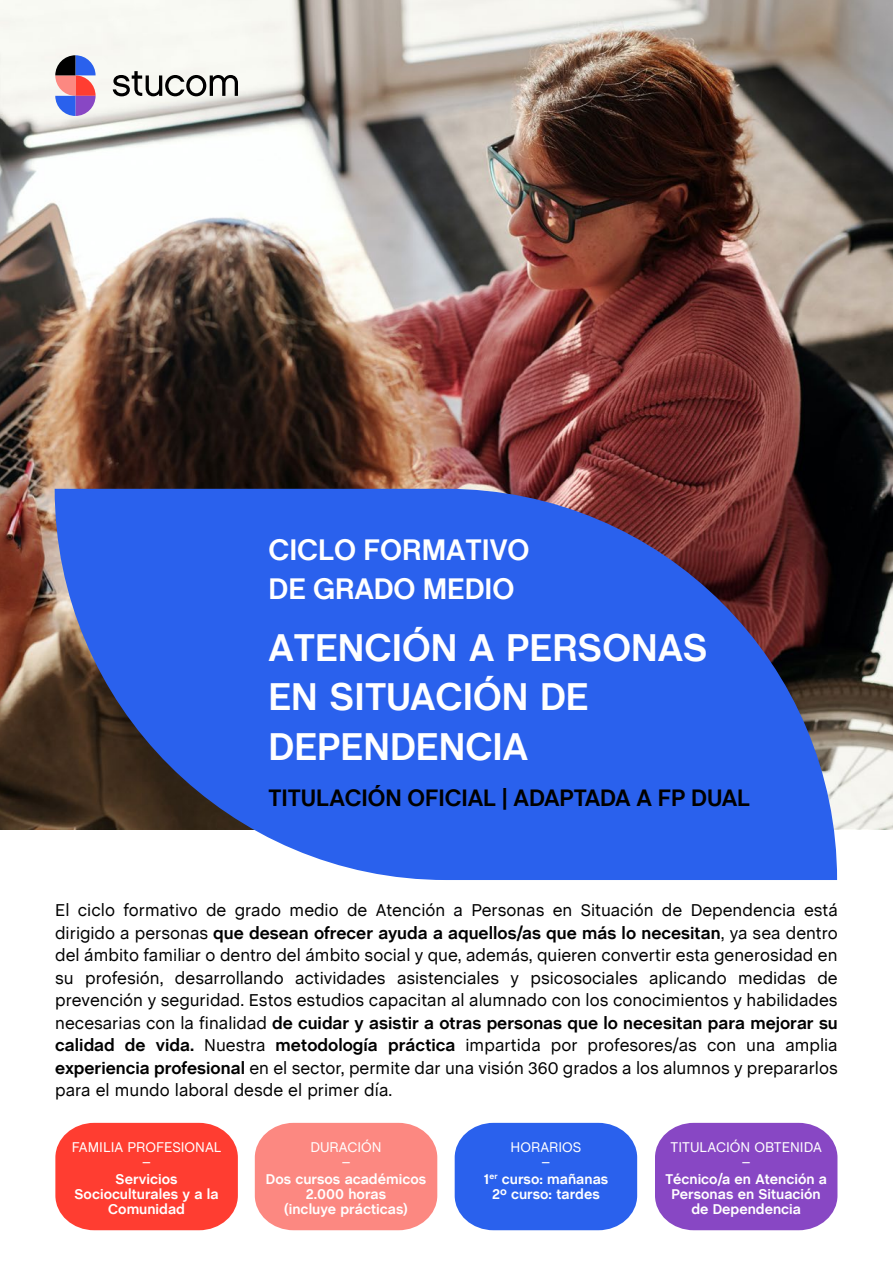
<style>
.page{position:relative;width:893px;height:1263px;background:#fff}
.page>*{position:absolute;margin:0;border:0;box-sizing:border-box;transform-origin:0 0}
.t1{font:700 39px/49.5px "Chalet";color:#fff}
.t2{font:700 30px/39px "Chalet";color:#fff}
.t3{font:700 24px "Chalet";letter-spacing:-.005em;color:#000}
.t4{font:17.25px/22.5px "Chalet";color:#000;text-align:justify}
.t5{font:700 14.25px/15px "Chalet";color:#fff;text-align:center}
.t6{font:14.25px "Chalet";color:#fff}
.s1{font-weight:700}
</style>
<div class="page">
<img style="left:0;top:0;width:893px;height:830px">
<svg style="left:55px;top:489px;width:782px;height:391px;background:#3a5fcc"></svg>
<svg style="left:55px;top:55px;width:41px;height:61px"></svg>
<svg style="left:113px;top:71px;width:125px;height:25px"></svg>
<div style="left:255px;top:1123px;width:182px;height:107px;background:#fc8881"></div>
<div style="left:455px;top:1123px;width:182px;height:107px;background:#2a61ed"></div>
<div style="left:655px;top:1123px;width:182px;height:107px;background:#8847c4"></div>
<div style="left:55px;top:1123px;width:183px;height:107px;background:#ff3d31"></div>
<h2 class="t2" style="left:268px;top:532px;width:263px">CICLO FORMATIVO<br>DE GRADO MEDIO</h2>
<h1 class="t1" style="left:268px;top:625px;width:441px">ATENCIÓN A PERSONAS<br>EN SITUACIÓN DE<br>DEPENDENCIA</h1>
<h3 class="t3" style="left:268px;top:783px;width:483px">TITULACIÓN OFICIAL | ADAPTADA A FP DUAL</h3>
<p class="t4" style="left:55px;top:898px;width:784px">El ciclo formativo de grado medio de Atención a Personas en Situación de Dependencia está dirigido a personas <span class="s1">que desean ofrecer ayuda a aquellos/as que más lo necesitan</span>, ya sea dentro del ámbito familiar o dentro del ámbito social y que, además, quieren convertir esta generosidad en su profesión, desarrollando actividades asistenciales y psicosociales aplicando medidas de prevención y seguridad. Estos estudios capacitan al alumnado con los conocimientos y habilidades necesarias con la finalidad <span class="s1">de cuidar y asistir a otras personas que lo necesitan para mejorar su calidad de vida.</span> Nuestra <span class="s1">metodología práctica</span> impartida por profesores/as con una amplia <span class="s1">experiencia profesional</span> en el sector, permite dar una visión 360 grados a los alumnos y prepararlos para el mundo laboral desde el primer día.</p>
<p class="t6" style="left:310px;top:1136px;width:73px">DURACIÓN</p>
<p class="t6" style="left:342px;top:1145px;width:9px">_</p>
<p class="t6" style="left:671px;top:1136px;width:153px">TITULACIÓN OBTENIDA</p>
<p class="t6" style="left:742px;top:1145px;width:9px">_</p>
<p class="t6" style="left:72px;top:1136px;width:151px">FAMILIA PROFESIONAL</p>
<p class="t6" style="left:143px;top:1145px;width:9px">_</p>
<p class="t6" style="left:511px;top:1136px;width:72px">HORARIOS</p>
<p class="t6" style="left:542px;top:1145px;width:9px">_</p>
<p class="t5" style="left:75px;top:1172px;width:146px">Servicios<br>Socioculturales y a la<br>Comunidad</p>
<p class="t5" style="left:266px;top:1172px;width:162px">Dos cursos académicos<br>2.000 horas<br>(incluye prácticas)</p>
<p class="t5" style="left:483px;top:1172px;width:126px">1<sup>er</sup> curso: mañanas<br>2º curso: tardes</p>
<p class="t5" style="left:665px;top:1172px;width:163px">Técnico/a en Atención a<br>Personas en Situación de Dependencia</p>
</div>
